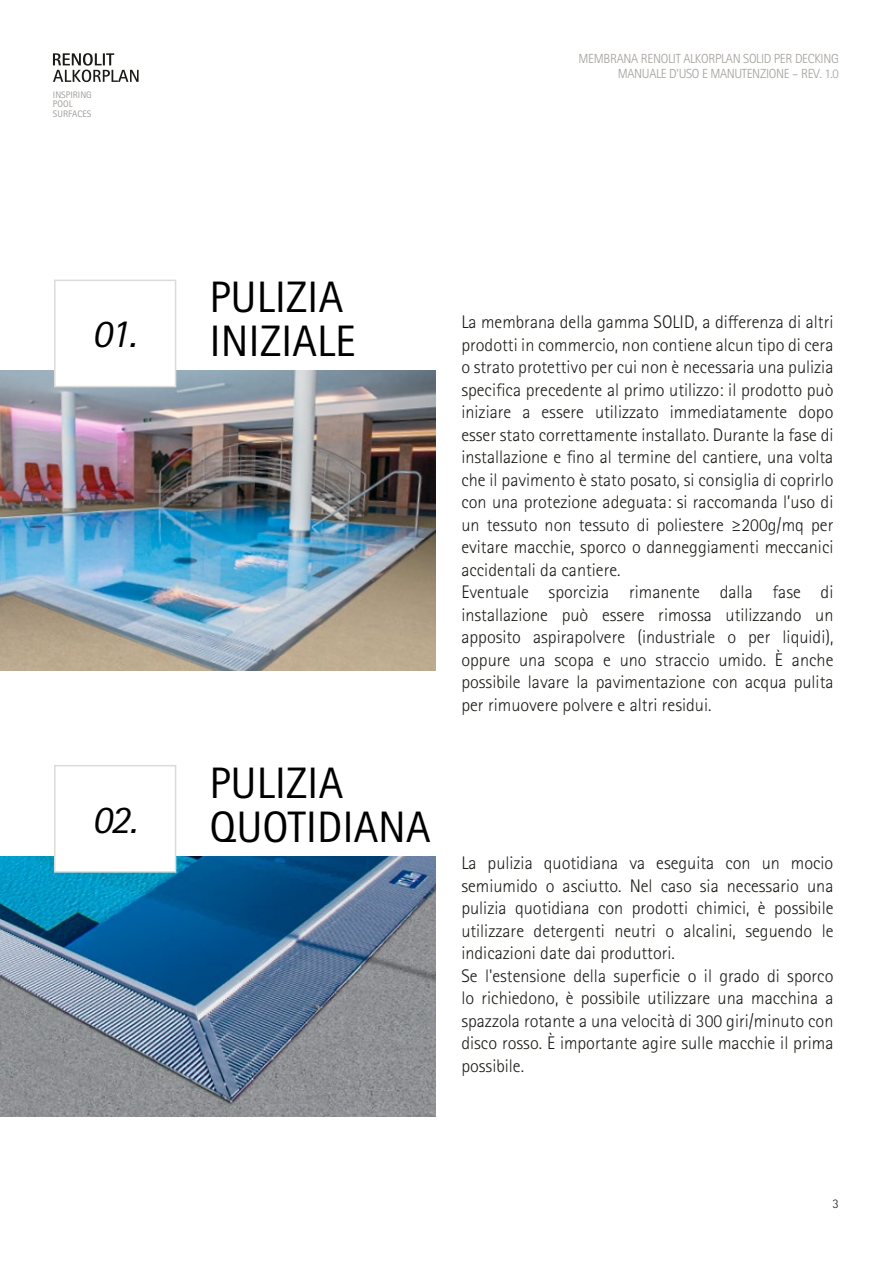
<style>
.page{position:relative;width:893px;height:1263px;background:#fff}
.page>*{position:absolute;margin:0;border:0;box-sizing:border-box;transform-origin:0 0}
.t1{font:44.1px "Rotis Sans Serif Pro";color:#000}
.t2{font:300 18.15px/22.5px "Rotis Sans Serif Pro";color:#1a1c17}
.t3{font:300 13.2px/15.1px "Rotis Sans Serif Pro";letter-spacing:-.025em;color:#a19e9a;text-align:right}
.t4{font:300 13.2px "Rotis Sans Serif Pro";color:#1a1c17}
.t5{font:9.45px/9.8px "Rotis Sans Serif Pro";color:#a19e9a}
</style>
<div class="page">
<img style="left:0;top:371px;width:436px;height:300px">
<div style="left:54px;top:280px;width:122px;height:107px;background:#fff;border:2px solid #dbdcd7"></div>
<img style="left:0;top:856px;width:436px;height:260px">
<div style="left:54px;top:765px;width:122px;height:108px;background:#fff;border:2px solid #dbdcd7"></div>
<svg style="left:53px;top:53px;width:86px;height:29px"></svg>
<p class="t5" style="left:53px;top:90px;width:40px">INSPIRING<br>POOL<br>SURFACES</p>
<p class="t3" style="left:579px;top:51px;width:262px">MEMBRANA RENOLIT ALKORPLAN SOLID PER DECKING<br>MANUALE D’USO E MANUTENZIONE – REV. 1.0</p>
<h1 class="t1" style="left:209px;top:271px;width:135px">PULIZIA</h1>
<h1 class="t1" style="left:92px;top:315px;width:265px"><sup>01.</sup> INIZIALE</h1>
<h1 class="t1" style="left:209px;top:757px;width:135px">PULIZIA</h1>
<h1 class="t1" style="left:92px;top:801px;width:340px"><sup>02.</sup> QUOTIDIANA</h1>
<p class="t2" style="left:461px;top:311px;width:374px">La membrana della gamma SOLID, a differenza di altri prodotti in commercio, non contiene alcun tipo di cera o strato protettivo per cui non è necessaria una pulizia specifica precedente al primo utilizzo: il prodotto può iniziare a essere utilizzato immediatamente dopo esser stato correttamente installato. Durante la fase di installazione e fino al termine del cantiere, una volta che il pavimento è stato posato, si consiglia di coprirlo con una protezione adeguata: si raccomanda l’uso di un tessuto non tessuto di poliestere ≥200g/mq per evitare macchie, sporco o danneggiamenti meccanici accidentali da cantiere.<br>Eventuale sporcizia rimanente dalla fase di installazione può essere rimossa utilizzando un apposito aspirapolvere (industriale o per liquidi), oppure una scopa e uno straccio umido. È anche possibile lavare la pavimentazione con acqua pulita per rimuovere polvere e altri residui.</p>
<p class="t2" style="left:461px;top:852px;width:374px">La pulizia quotidiana va eseguita con un mocio semiumido o asciutto. Nel caso sia necessario una pulizia quotidiana con prodotti chimici, è possibile utilizzare detergenti neutri o alcalini, seguendo le indicazioni date dai produttori.<br>Se l'estensione della superficie o il grado di sporco lo richiedono, è possibile utilizzare una macchina a spazzola rotante a una velocità di 300 giri/minuto con disco rosso. È importante agire sulle macchie il prima possibile.</p>
<p class="t4" style="left:833px;top:1196px;width:8px">3</p>
</div>
